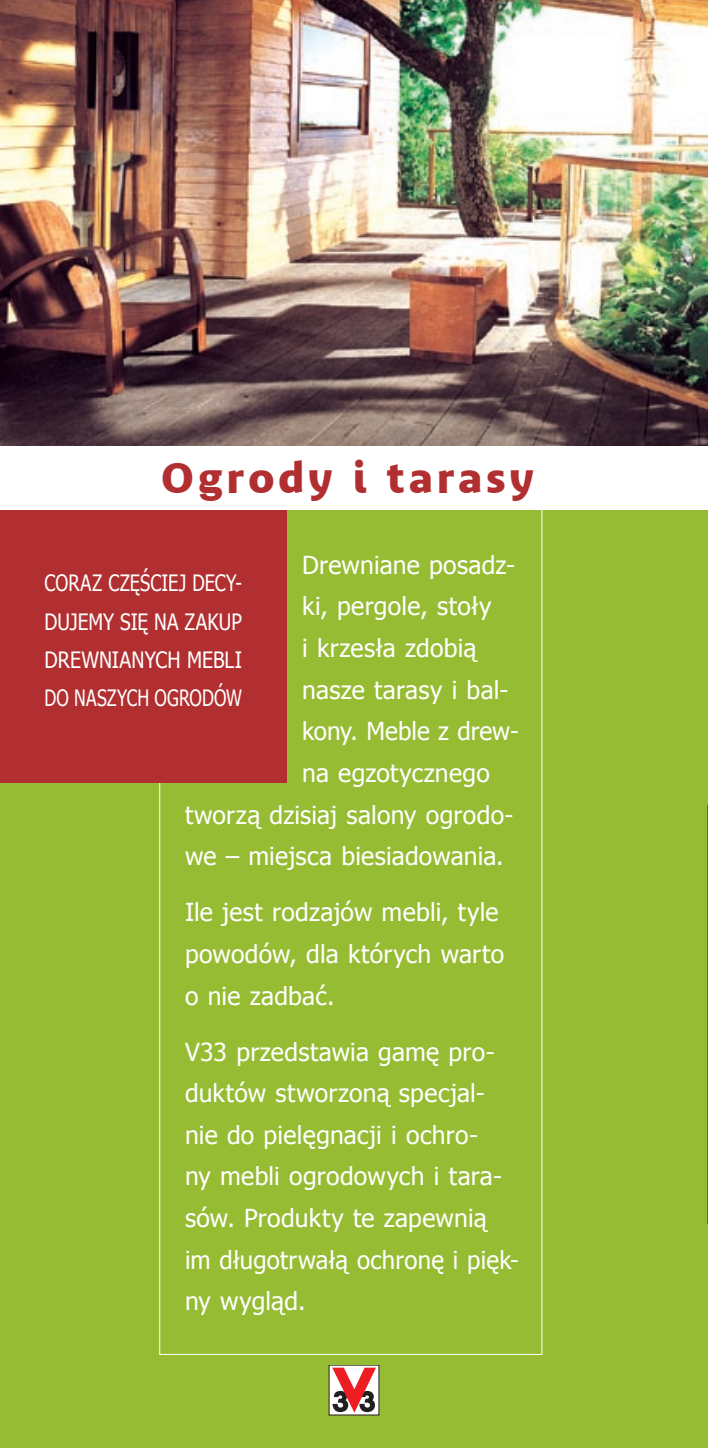
<style>
.page{position:relative;width:708px;height:1448px;background:#fff}
.page>*{position:absolute;margin:0;border:0;box-sizing:border-box;transform-origin:0 0}
.t1{font:700 42.75px "Bienvenue TT";letter-spacing:.095em;color:#b12f30}
.t2{font:24.75px/41.6px "Tahoma";letter-spacing:.01em;color:#fff}
.t3{font:22.5px/38.2px "Tahoma";letter-spacing:.005em;color:#fff;text-align:justify;scale:.81 1}
</style>
<div class="page">
<div style="left:0;top:446px;width:708px;height:1002px;background:#96bc33"></div>
<img style="left:0;top:0;width:708px;height:446px">
<div style="left:0;top:446px;width:708px;height:64px;background:#fff"></div>
<div style="left:329px;top:1365px;width:50px;height:50px;background:#fff"></div>
<svg style="left:332px;top:1367px;width:44px;height:46px"></svg>
<div style="left:0;top:510px;width:287px;height:273px;background:#b12f30"></div>
<img style="left:707px;top:805px;width:1px;height:418px">
<hr style="left:707px;top:0;width:1px;height:64px;background:#0154a6">
<h1 class="t1" style="left:161px;top:452px;width:374px">Ogrody i tarasy</h1>
<p class="t2" style="left:302px;top:543px;width:215px">Drewniane posadz-</p>
<p class="t2" style="left:302px;top:584px;width:191px">ki, pergole, stoły</p>
<p class="t2" style="left:302px;top:626px;width:176px">i krzesła zdobią</p>
<p class="t2" style="left:302px;top:668px;width:208px">nasze tarasy i bal-</p>
<p class="t2" style="left:302px;top:709px;width:218px">kony. Meble z drew-</p>
<p class="t2" style="left:302px;top:751px;width:189px">na egzotycznego</p>
<p class="t2" style="left:185px;top:792px;width:330px">tworzą dzisiaj salony ogrodo-</p>
<p class="t2" style="left:185px;top:834px;width:320px">we – miejsca biesiadowania.</p>
<p class="t2" style="left:185px;top:890px;width:321px">Ile jest rodzajów mebli, tyle powodów, dla których warto o nie zadbać.</p>
<p class="t2" style="left:185px;top:1029px;width:335px">V33 przedstawia gamę pro&shy;duktów stworzoną specjal&shy;nie do pielęgnacji i ochro-<br>ny mebli ogrodowych i tara&shy;sów. Produkty te zapewnią<br>im długotrwałą ochronę i pięk&shy;ny wygląd.</p>
<p class="t3" style="left:44px;top:563px;width:245px">CORAZ CZĘŚCIEJ DECY-DUJEMY SIĘ NA ZAKUP DREWNIANYCH MEBLI DO NASZYCH OGRODÓW</p>
</div>
